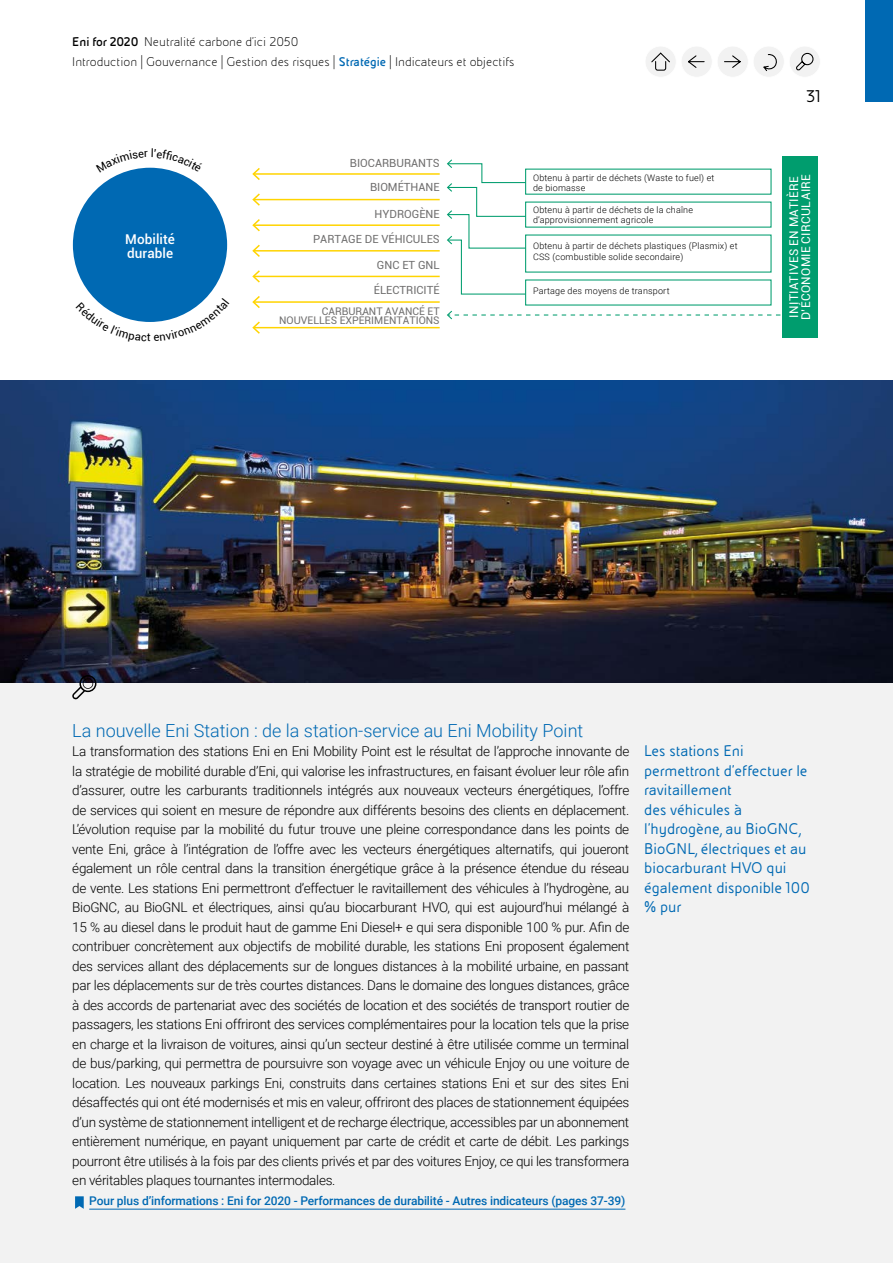
<style>
.page{position:relative;width:893px;height:1263px;background:#fff}
.page>*{position:absolute;margin:0;border:0;box-sizing:border-box;transform-origin:0 0}
.t1{font:300 18px "Roboto";color:#0069b3}
.t2{font:18px "Eni Exp";color:#000}
.t3{font:16.5px/19.5px "Eni Exp";color:#0069b3}
.t4{font:300 13.5px/19.5px "Roboto";letter-spacing:-.02em;color:#000;text-align:justify}
.t5{font:300 13.5px "Eni Exp";color:#000}
.t6{font:500 13.5px/13.5px "Roboto";letter-spacing:.005em;color:#fff}
.t7{font:500 12px "Roboto";letter-spacing:-.01em;color:#0069b3}
.t8{font:12px/12px "Roboto";letter-spacing:.03em;color:#fff}
.t9{font:11.25px/24.5px "Roboto";color:#706f6f;text-align:right}
.t10{font:10.5px/9.8px "Roboto";color:#706f6f;text-align:right}
.t11{font:300 9px/10.5px "Roboto";letter-spacing:.02em;color:#000}
.s1{font-weight:700}
.s2{font-weight:700;color:#0069b3}
</style>
<div class="page">
<div style="left:865px;top:0;width:28px;height:102px;background:#0069b3"></div>
<img style="left:0;top:381px;width:893px;height:303px">
<div style="left:0;top:684px;width:893px;height:579px;background:#f2f2f2"></div>
<hr style="left:89px;top:1209px;width:536px;height:1px;background:#0069b3">
<svg style="left:75px;top:1196px;width:9px;height:13px"></svg>
<svg style="left:72px;top:675px;width:24px;height:24px"></svg>
<div style="left:73px;top:168px;width:154px;height:154px;background:#0069b3;border-radius:50%"></div>
<hr style="left:254px;top:173px;width:186px;height:2px;background:#ffd400">
<svg style="left:252px;top:168px;width:8px;height:12px"></svg>
<hr style="left:254px;top:199px;width:186px;height:1px;background:#ffd400">
<svg style="left:252px;top:193px;width:8px;height:13px"></svg>
<hr style="left:254px;top:224px;width:186px;height:2px;background:#ffd400">
<svg style="left:252px;top:219px;width:8px;height:12px"></svg>
<hr style="left:254px;top:250px;width:186px;height:2px;background:#ffd400">
<svg style="left:252px;top:245px;width:8px;height:12px"></svg>
<hr style="left:254px;top:276px;width:186px;height:1px;background:#ffd400">
<svg style="left:252px;top:270px;width:8px;height:13px"></svg>
<hr style="left:254px;top:301px;width:186px;height:2px;background:#ffd400">
<svg style="left:252px;top:296px;width:8px;height:12px"></svg>
<hr style="left:254px;top:327px;width:186px;height:1px;background:#ffd400">
<svg style="left:252px;top:321px;width:8px;height:13px"></svg>
<svg style="left:447px;top:159px;width:80px;height:136px"></svg>
<svg style="left:447px;top:311px;width:334px;height:8px"></svg>
<div style="left:781px;top:156px;width:36px;height:181px;background:#009d6e"></div>
<svg style="left:646px;top:47px;width:174px;height:30px"></svg>
<svg style="left:125px;top:167px;width:50px;height:5px"></svg>
<svg style="left:94px;top:298px;width:112px;height:24px"></svg>
<p class="t5" style="left:72px;top:35px;width:228px"><span class="s1">Eni for 2020</span> Neutralité carbone d’ici 2050</p>
<p class="t5" style="left:72px;top:55px;width:444px">Introduction | Gouvernance | Gestion des risques | <span class="s2">Stratégie</span> | Indicateurs et objectifs</p>
<p class="t6" style="left:125px;top:232px;width:51px">Mobilité durable</p>
<p class="t9" style="left:350px;top:150px;width:91px">BIOCARBURANTS<br>BIOMÉTHANE</p>
<p class="t9" style="left:313px;top:202px;width:128px">HYDROGÈNE<br>PARTAGE DE VÉHICULES</p>
<p class="t9" style="left:377px;top:253px;width:64px">GNC ET GNL</p>
<p class="t10" style="left:279px;top:306px;width:162px">CARBURANT AVANCÉ ET<br>NOUVELLES EXPÉRIMENTATIONS</p>
<p class="t9" style="left:374px;top:277px;width:67px">ÉLECTRICITÉ</p>
<p class="t11" style="left:533px;top:172px;width:183px">Obtenu à partir de déchets (Waste to fuel) et de biomasse</p>
<p class="t11" style="left:533px;top:204px;width:161px">Obtenu à partir de déchets de la chaîne d’approvisionnement agricole</p>
<p class="t11" style="left:533px;top:240px;width:206px">Obtenu à partir de déchets plastiques (Plasmix) et<br>CSS (combustible solide secondaire)</p>
<p class="t11" style="left:533px;top:285px;width:138px">Partage des moyens de transport</p>
<h1 class="t2" style="left:806px;top:87px;width:16px">31</h1>
<p class="t8" style="left:787px;top:320px;width:148px;rotate:-90deg">INITIATIVES EN MATIÈRE<br>D’ÉCONOMIE CIRCULAIRE</p>
<h1 class="t1" style="left:72px;top:717px;width:512px">La nouvelle Eni Station : de la station-service au Eni Mobility Point</h1>
<p class="t4" style="left:72px;top:741px;width:559px">La transformation des stations Eni en Eni Mobility Point est le résultat de l’approche innovante de la stratégie de mobilité durable d’Eni, qui valorise les infrastructures, en faisant évoluer leur rôle afin d’assurer, outre les carburants traditionnels intégrés aux nouveaux vecteurs énergétiques, l’offre de services qui soient en mesure de répondre aux différents besoins des clients en déplacement.<br>L’évolution requise par la mobilité du futur trouve une pleine correspondance dans les points de vente Eni, grâce à l’intégration de l’offre avec les vecteurs énergétiques alternatifs, qui joueront également un rôle central dans la transition énergétique grâce à la présence étendue du réseau de vente. Les stations Eni permettront d’effectuer le ravitaillement des véhicules à l’hydrogène, au BioGNC, au BioGNL et électriques, ainsi qu’au biocarburant HVO, qui est aujourd’hui mélangé à 15 % au diesel dans le produit haut de gamme Eni Diesel+ e qui sera disponible 100 % pur. Afin de contribuer concrètement aux objectifs de mobilité durable, les stations Eni proposent également des services allant des déplacements sur de longues distances à la mobilité urbaine, en passant par les déplacements sur de très courtes distances. Dans le domaine des longues distances, grâce à des accords de partenariat avec des sociétés de location et des sociétés de transport routier de passagers, les stations Eni offriront des services complémentaires pour la location tels que la prise en charge et la livraison de voitures, ainsi qu’un secteur destiné à être utilisée comme un terminal de bus/parking, qui permettra de poursuivre son voyage avec un véhicule Enjoy ou une voiture de location. Les nouveaux parkings Eni, construits dans certaines stations Eni et sur des sites Eni désaffectés qui ont été modernisés et mis en valeur, offriront des places de stationnement équipées d’un système de stationnement intelligent et de recharge électrique, accessibles par un abonnement entièrement numérique, en payant uniquement par carte de crédit et carte de débit. Les parkings pourront être utilisés à la fois par des clients privés et par des voitures Enjoy, ce qui les transformera en véritables plaques tournantes intermodales.</p>
<p class="t7" style="left:89px;top:1192px;width:538px">Pour plus d’informations : Eni for 2020 - Performances de durabilité - Autres indicateurs (pages 37-39)</p>
<p class="t3" style="left:644px;top:741px;width:167px">Les stations Eni permettront d’effectuer le ravitaillement<br>des véhicules à l’hydrogène, au BioGNC,<br>BioGNL, électriques et au biocarburant HVO qui également disponible 100 % pur</p>
</div>
